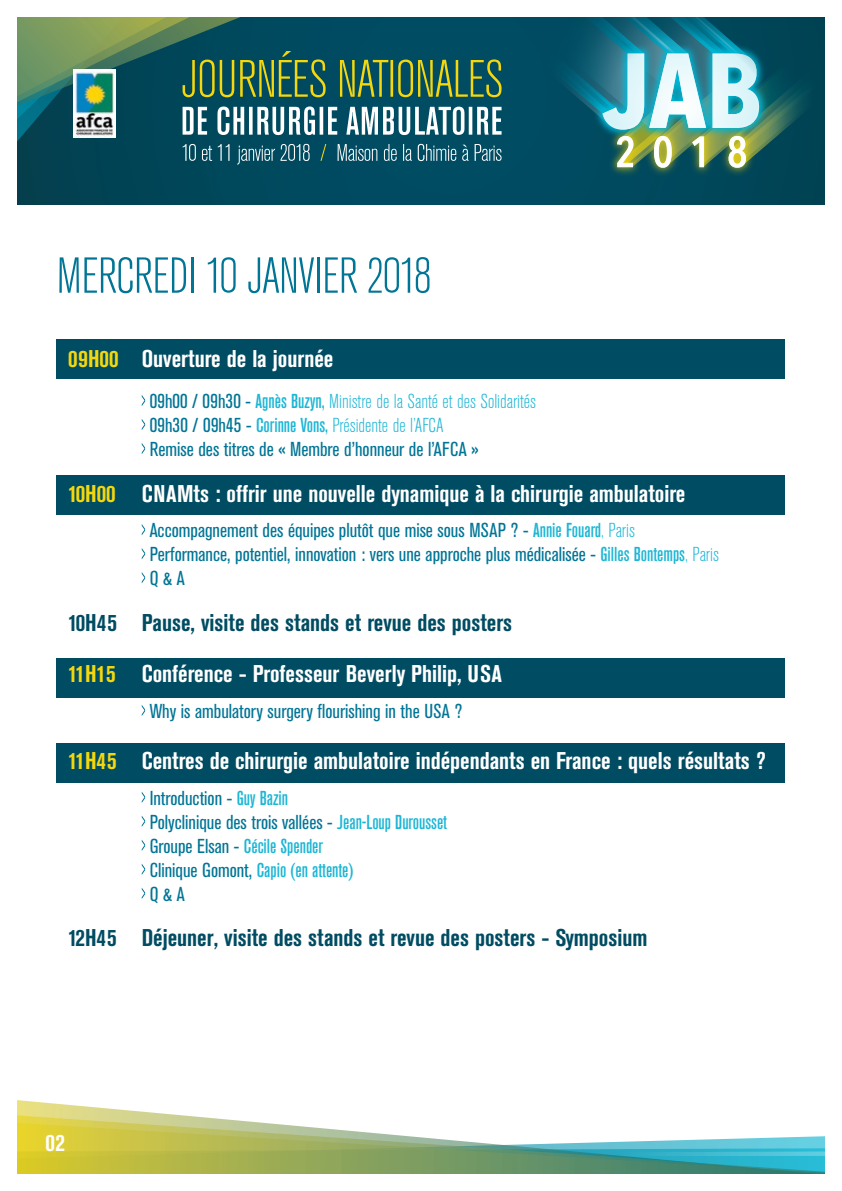
<style>
.page{position:relative;width:842px;height:1191px;background:#fff}
.page>*{position:absolute;margin:0;border:0;box-sizing:border-box;transform-origin:0 0}
.t1{font:300 condensed 50px "Akzidenz Grotesk BE";letter-spacing:-.015em;color:#007596}
.t2{font:700 condensed 24px "Akzidenz Grotesk BE";color:#fff}
.t3{font:700 condensed 24px "Akzidenz Grotesk BE";color:#004c62}
.t4{font:condensed 20px/24px "Akzidenz Grotesk BE";color:#007596}
.t5{font:500 condensed 20px "Akzidenz Grotesk BE";color:#1cb6d5}
.s1{color:#f4d80d}
.s2{font-weight:500;color:#1cb6d5}
.s3{font-weight:300;color:#1cb6d5}
.s4{font-weight:400;color:#007596}
</style>
<div class="page">
<svg style="left:17px;top:17px;width:808px;height:187px;background:#27676c"></svg>
<div style="left:74px;top:70px;width:42px;height:68px;background:#fff"></div>
<img style="left:75px;top:72px;width:40px;height:66px">
<svg style="left:17px;top:1100px;width:117px;height:11px"></svg>
<svg style="left:17px;top:1111px;width:808px;height:63px"></svg>
<div style="left:57px;top:339px;width:728px;height:39px;background:#004c62"></div>
<div style="left:57px;top:658px;width:728px;height:40px;background:#004c62"></div>
<div style="left:57px;top:742px;width:728px;height:40px;background:#004c62"></div>
<div style="left:57px;top:475px;width:728px;height:39px;background:#004c62"></div>
<svg style="left:142px;top:395px;width:3px;height:11px"></svg>
<svg style="left:142px;top:419px;width:3px;height:11px"></svg>
<svg style="left:142px;top:443px;width:3px;height:11px"></svg>
<svg style="left:142px;top:524px;width:3px;height:11px"></svg>
<svg style="left:142px;top:548px;width:3px;height:11px"></svg>
<svg style="left:142px;top:572px;width:3px;height:11px"></svg>
<svg style="left:142px;top:705px;width:3px;height:11px"></svg>
<svg style="left:142px;top:792px;width:3px;height:11px"></svg>
<svg style="left:142px;top:816px;width:3px;height:11px"></svg>
<svg style="left:142px;top:840px;width:3px;height:11px"></svg>
<svg style="left:142px;top:864px;width:3px;height:11px"></svg>
<svg style="left:142px;top:888px;width:3px;height:11px"></svg>
<p class="t1" style="left:57px;top:249px;width:376px">MERCREDI 10 JANVIER 2018</p>
<p class="t2" style="left:68px;top:345px;width:267px"><span class="s1">09H00</span> Ouverture de la journée</p>
<p class="t4" style="left:150px;top:389px;width:388px">09h00 / 09h30 - <span class="s2">Agnès Buzyn,</span> <span class="s3">Ministre de la Santé et des Solidarités<br></span>09h30 / 09h45 - <span class="s2">Corinne Vons,</span> <span class="s3">Présidente de l’AFCA<br></span>Remise des titres de « Membre d’honneur de l’AFCA »</p>
<p class="t2" style="left:68px;top:479px;width:619px"><span class="s1">10H00</span> CNAMts : offrir une nouvelle dynamique à la chirurgie ambulatoire</p>
<p class="t4" style="left:150px;top:518px;width:487px">Accompagnement des équipes plutôt que mise sous MSAP ? - <span class="s2">Annie Fouard</span><span class="s3">, Paris</span></p>
<p class="t4" style="left:150px;top:542px;width:571px">Performance, potentiel, innovation : vers une approche plus médicalisée - <span class="s2">Gilles Bontemps</span><span class="s3">, Paris</span></p>
<p class="t4" style="left:150px;top:566px;width:36px">Q &amp; A</p>
<p class="t3" style="left:68px;top:609px;width:446px">10H45 Pause, visite des stands et revue des posters</p>
<p class="t2" style="left:68px;top:660px;width:435px"><span class="s1">11H15</span> Conférence - Professeur Beverly Philip, USA</p>
<p class="t4" style="left:150px;top:699px;width:314px">Why is ambulatory surgery flourishing in the USA ?</p>
<p class="t2" style="left:68px;top:747px;width:699px"><span class="s1">11H45</span> Centres de chirurgie ambulatoire indépendants en France : quels résultats ?</p>
<p class="t4" style="left:150px;top:786px;width:140px">Introduction - <span class="s2">Guy Bazin</span></p>
<p class="t4" style="left:150px;top:810px;width:299px">Polyclinique des trois vallées - <span class="s2">Jean-Loup Durousset</span></p>
<p class="t5" style="left:150px;top:834px;width:175px"><span class="s4">Groupe Elsan -</span> Cécile Spender</p>
<p class="t5" style="left:150px;top:858px;width:205px"><span class="s4">Clinique Gomont,</span> Capio (en attente)</p>
<p class="t4" style="left:150px;top:882px;width:36px">Q &amp; A</p>
<p class="t3" style="left:68px;top:924px;width:581px">12H45 Déjeuner, visite des stands et revue des posters - Symposium</p>
<p class="t2" style="left:45px;top:1128px;width:21px">02</p>
</div>
